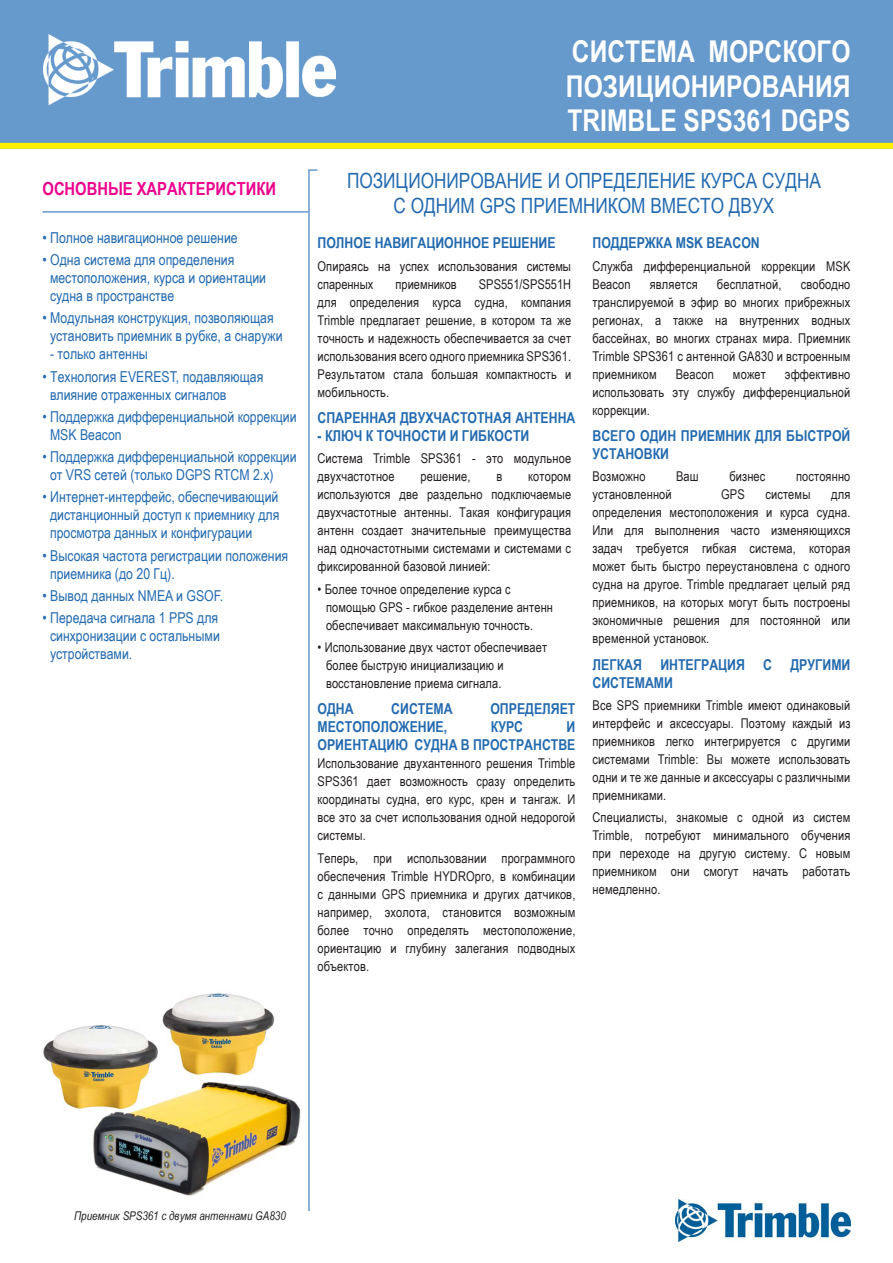
<style>
.page{position:relative;width:893px;height:1263px;background:#fff}
.page>*{position:absolute;margin:0;border:0;box-sizing:border-box;transform-origin:0 0}
.t1{font:700 30px/34.5px "Arial Narrow";color:#fff;text-align:justify}
.t2{font:21px/25.2px "Arial Narrow";color:#236aaf;text-align:center}
.t3{font:700 18px "Arial Narrow";color:#ed028c}
.t4{font:15px/18px "Arial Narrow";color:#236aaf}
.t5{font:700 15px/18px "Arial Narrow";color:#236aaf}
.t6{font:13.5px/18px "Arial Narrow";letter-spacing:.01em;color:#231f20;text-align:justify}
.t7{font:italic 12px "Arial Narrow";color:#231f20}
</style>
<div class="page">
<div style="left:0;top:0;width:893px;height:149px;background:#69c"></div>
<hr style="left:308px;top:170px;width:2px;height:1072px;background:#69c">
<hr style="left:43px;top:211px;width:266px;height:2px;background:#69c">
<svg style="left:308px;top:169px;width:9px;height:2px"></svg>
<img style="left:44px;top:34px;width:292px;height:71px">
<img style="left:675px;top:1199px;width:175px;height:43px">
<div style="left:43px;top:1211px;width:274px;height:31px;background:#fff"></div>
<img style="left:43px;top:991px;width:257px;height:204px">
<div style="left:0;top:143px;width:893px;height:6px;background:#fff101"></div>
<h3 class="t3" style="left:43px;top:175px;width:235px">ОСНОВНЫЕ ХАРАКТЕРИСТИКИ</h3>
<p class="t4" style="left:43px;top:228px;width:197px">• Полное навигационное решение</p>
<p class="t4" style="left:50px;top:250px;width:218px;text-indent:-8px">• Одна система для определения местоположения, курса и ориентации судна в пространстве</p>
<p class="t4" style="left:43px;top:308px;width:242px;text-align:center">• Модульная конструкция, позволяющая установить приемник в рубке, а снаружи</p>
<p class="t4" style="left:50px;top:344px;width:100px">- только антенны</p>
<p class="t4" style="left:50px;top:367px;width:215px;text-indent:-8px">• Технология EVEREST, подавляющая влияние отраженных сигналов</p>
<p class="t4" style="left:50px;top:407px;width:248px;text-indent:-8px">• Поддержка дифференциальной коррекции<br>MSK Beacon</p>
<p class="t4" style="left:50px;top:447px;width:248px;text-indent:-8px">• Поддержка дифференциальной коррекции от VRS сетей (только DGPS RTCM 2.x)</p>
<p class="t4" style="left:50px;top:487px;width:231px;text-align:justify;text-indent:-8px">• Интернет-интерфейс, обеспечивающий дистанционный доступ к приемнику для просмотра данных и конфигурации</p>
<p class="t4" style="left:50px;top:546px;width:240px;text-indent:-8px">• Высокая частота регистрации положения приемника (до 20 Гц).</p>
<p class="t4" style="left:43px;top:586px;width:182px">• Вывод данных NMEA и GSOF.</p>
<p class="t4" style="left:50px;top:608px;width:171px;text-align:justify;text-indent:-8px">• Передача сигнала 1 PPS для синхронизации с остальными устройствами.</p>
<h1 class="t1" style="left:566px;top:33px;width:286px">СИСТЕМА МОРСКОГО ПОЗИЦИОНИРОВАНИЯ TRIMBLE SPS361 DGPS</h1>
<h2 class="t2" style="left:347px;top:167px;width:475px">ПОЗИЦИОНИРОВАНИЕ И ОПРЕДЕЛЕНИЕ КУРСА СУДНА<br>С ОДНИМ GPS ПРИЕМНИКОМ ВМЕСТО ДВУХ</h2>
<p class="t5" style="left:317px;top:233px;width:240px">ПОЛНОЕ НАВИГАЦИОННОЕ РЕШЕНИЕ</p>
<p class="t6" style="left:317px;top:256px;width:255px">Опираясь на успех использования системы спаренных</p>
<p class="t5" style="left:592px;top:233px;width:169px">ПОДДЕРЖКА MSK BEACON</p>
<p class="t6" style="left:592px;top:256px;width:259px">Служба дифференциальной коррекции MSK<br>Beacon</p>
<p class="t6" style="left:592px;top:274px;width:259px;text-indent:208px">свободно транслируемой в эфир во многих прибрежных регионах, а также на внутренних водных бассейнах, во многих странах мира. Приемник Trimble SPS361 с антенной GA830 и встроенным приемником</p>
<p class="t6" style="left:650px;top:274px;width:50px">является</p>
<p class="t6" style="left:717px;top:274px;width:66px">бесплатной,</p>
<p class="t6" style="left:317px;top:274px;width:255px;text-indent:161px">SPS551/SPS551H для определения курса судна, компания Trimble предлагает решение, в котором та же точность и надежность обеспечивается за счет использования всего одного приемника SPS361.<br>Результатом стала большая компактность и мобильность.</p>
<p class="t5" style="left:317px;top:408px;width:259px">СПАРЕННАЯ ДВУХЧАСТОТНАЯ АНТЕННА</p>
<p class="t5" style="left:317px;top:426px;width:213px">- КЛЮЧ К ТОЧНОСТИ И ГИБКОСТИ</p>
<p class="t6" style="left:317px;top:449px;width:255px">Система Trimble SPS361 - это модульное двухчастотное</p>
<p class="t6" style="left:396px;top:274px;width:63px">приемников</p>
<p class="t6" style="left:592px;top:364px;width:259px;text-indent:192px">эффективно использовать эту службу дифференциальной коррекции.</p>
<p class="t5" style="left:592px;top:426px;width:259px">ВСЕГО ОДИН ПРИЕМНИК ДЛЯ БЫСТРОЙ<br>УСТАНОВКИ</p>
<p class="t6" style="left:592px;top:467px;width:54px">Возможно</p>
<p class="t6" style="left:676px;top:467px;width:24px">Ваш</p>
<p class="t6" style="left:729px;top:467px;width:38px">бизнес</p>
<p class="t6" style="left:796px;top:467px;width:56px">постоянно</p>
<p class="t6" style="left:592px;top:485px;width:81px">установленной</p>
<p class="t6" style="left:721px;top:485px;width:25px">GPS</p>
<p class="t6" style="left:765px;top:485px;width:47px">системы</p>
<p class="t6" style="left:676px;top:364px;width:40px">Beacon</p>
<p class="t6" style="left:733px;top:364px;width:34px">может</p>
<p class="t6" style="left:317px;top:467px;width:255px;text-indent:211px">котором используются две раздельно подключаемые двухчастотные антенны. Такая конфигурация антенн создает значительные преимущества над одночастотными системами и системами с фиксированной базовой линией:</p>
<p class="t6" style="left:326px;top:579px;width:229px;text-align:left;text-indent:-9px">• Более точное определение курса с помощью GPS - гибкое разделение антенн обеспечивает максимальную точность.</p>
<p class="t6" style="left:326px;top:637px;width:223px;text-align:left;text-indent:-9px">• Использование двух частот обеспечивает более быструю инициализацию и восстановление приема сигнала.</p>
<p class="t5" style="left:317px;top:699px;width:38px">ОДНА</p>
<p class="t5" style="left:391px;top:699px;width:63px">СИСТЕМА</p>
<p class="t5" style="left:490px;top:699px;width:87px">ОПРЕДЕЛЯЕТ</p>
<p class="t5" style="left:317px;top:717px;width:131px">МЕСТОПОЛОЖЕНИЕ,</p>
<p class="t5" style="left:491px;top:717px;width:34px">КУРС</p>
<p class="t6" style="left:421px;top:467px;width:51px">решение,</p>
<p class="t6" style="left:496px;top:467px;width:7px">в</p>
<p class="t6" style="left:592px;top:485px;width:259px;text-indent:239px">для определения местоположения и курса судна.<br>Или для выполнения часто изменяющихся задач требуется гибкая система, которая может быть быстро переустановлена с одного судна на другое. Trimble предлагает целый ряд приемников, на которых могут быть построены экономичные решения для постоянной или временной установок.</p>
<p class="t5" style="left:592px;top:655px;width:259px">ЛЕГКАЯ ИНТЕГРАЦИЯ С ДРУГИМИ<br>СИСТЕМАМИ</p>
<p class="t6" style="left:592px;top:696px;width:259px">Все SPS приемники Trimble имеют одинаковый интерфейс и аксессуары. Поэтому каждый из приемников легко интегрируется с другими системами Trimble: Вы можете использовать одни и те же данные и аксессуары с различными приемниками.</p>
<p class="t6" style="left:592px;top:808px;width:259px">Специалисты, знакомые с одной из систем Trimble, потребуют минимального обучения при переходе на другую систему. С новым приемником они смогут начать работать немедленно.</p>
<p class="t5" style="left:317px;top:717px;width:259px;text-align:right">И<br>ОРИЕНТАЦИЮ СУДНА В ПРОСТРАНСТВЕ</p>
<p class="t6" style="left:317px;top:754px;width:259px">Использование двухантенного решения Trimble SPS361 дает возможность сразу определить координаты судна, его курс, крен и тангаж. И все это за счет использования одной недорогой системы.</p>
<p class="t6" style="left:317px;top:848px;width:259px">Теперь, при использовании программного обеспечения Trimble HYDROpro, в комбинации с данными GPS приемника и других датчиков, например, эхолота, становится возможным более точно определять местоположение, ориентацию и глубину залегания подводных объектов.</p>
<p class="t7" style="left:74px;top:1207px;width:213px">Приемник SPS361 с двумя антеннами GA830</p>
</div>
